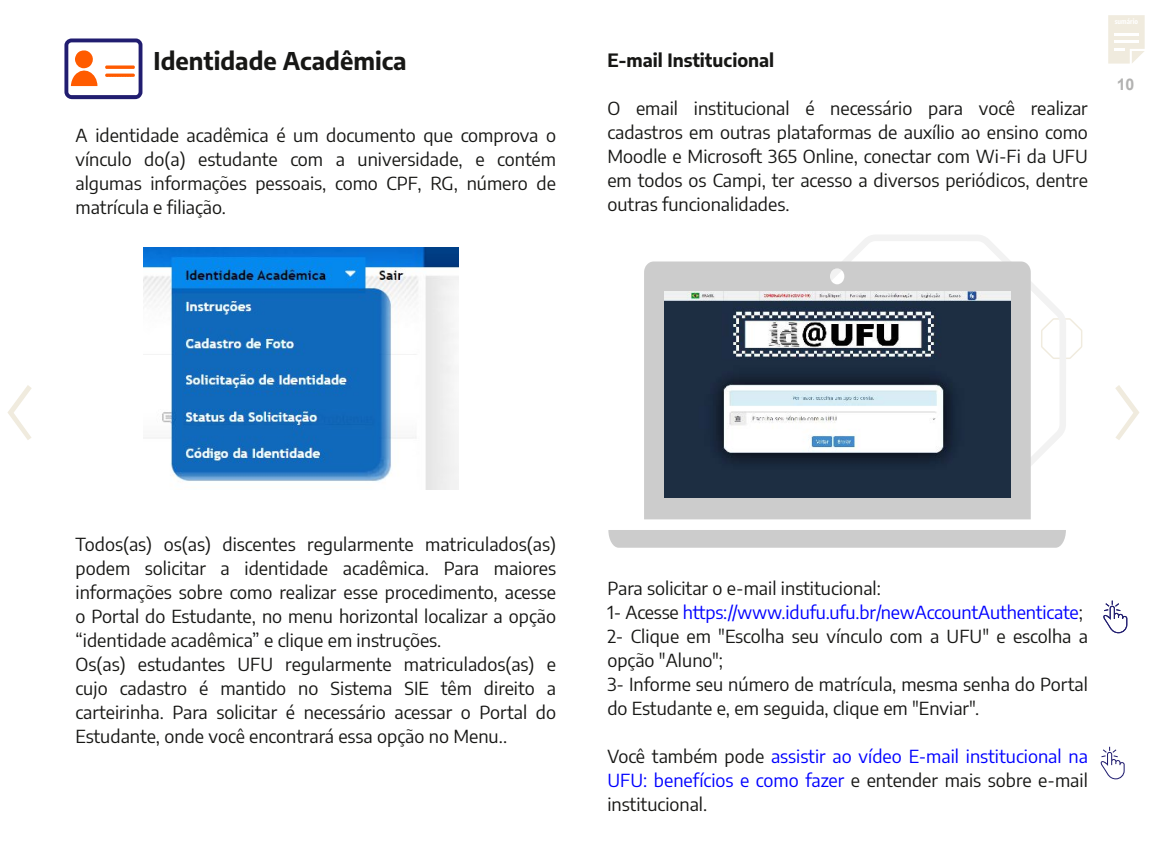
<style>
.page{position:relative;width:1152px;height:865px;background:#fff}
.page>*{position:absolute;margin:0;border:0;box-sizing:border-box;transform-origin:0 0}
.t1{font:700 24px "Encode Sans";color:#171715}
.t2{font:18px/24px "Encode Sans";letter-spacing:-.005em;color:#171715;text-align:justify}
.t3{font:18px/24px "Encode Sans";color:#00f;text-align:justify}
.t4{font:700 18px "Encode Sans";color:#171715}
.t5{font:700 16px "Arial";color:#b2b2b1}
.t6{font:700 7px "Encode Sans Condensed";letter-spacing:.01em;color:#fff}
.s1{color:#00f}
.s2{color:#171715}
</style>
<div class="page">
<svg style="left:1108px;top:15px;width:37px;height:49px"></svg>
<svg style="left:1115px;top:385px;width:24px;height:55px"></svg>
<svg style="left:7px;top:385px;width:25px;height:55px"></svg>
<svg style="left:64px;top:38px;width:78px;height:61px"></svg>
<img style="left:143px;top:247px;width:315px;height:242px">
<svg style="left:1071px;top:319px;width:11px;height:39px"></svg>
<svg style="left:843px;top:235px;width:228px;height:230px"></svg>
<div style="left:608px;top:530px;width:458px;height:17px;background:#ccc"></div>
<div style="left:644px;top:261px;width:387px;height:258px;background:#ccc"></div>
<img style="left:664px;top:292px;width:346px;height:205px">
<svg style="left:1100px;top:746px;width:25px;height:33px"></svg>
<svg style="left:1103px;top:600px;width:24px;height:33px"></svg>
<h1 class="t1" style="left:153px;top:45px;width:255px">Identidade Acadêmica</h1>
<p class="t2" style="left:75px;top:123px;width:482px">A identidade acadêmica é um documento que comprova o vínculo do(a) estudante com a universidade, e contém algumas informações pessoais, como CPF, RG, número de matrícula e filiação.</p>
<p class="t4" style="left:607px;top:48px;width:168px">E-mail Institucional</p>
<p class="t2" style="left:607px;top:95px;width:482px">O email institucional é necessário para você realizar cadastros em outras plataformas de auxílio ao ensino como Moodle e Microsoft 365 Online, conectar com Wi-Fi da UFU em todos os Campi, ter acesso a diversos periódicos, dentre outras funcionalidades.</p>
<p class="t6" style="left:1115px;top:17px;width:25px">sumário</p>
<p class="t5" style="left:1117px;top:75px;width:19px">10</p>
<p class="t2" style="left:75px;top:531px;width:482px;text-align:left">Todos(as) os(as) discentes regularmente matriculados(as) podem solicitar a identidade acadêmica. Para maiores informações sobre como realizar esse procedimento, acesse o Portal do Estudante, no menu horizontal localizar a opção “identidade acadêmica” e clique em instruções.<br>Os(as) estudantes UFU regularmente matriculados(as) e cujo cadastro é mantido no Sistema SIE têm direito a carteirinha. Para solicitar é necessário acessar o Portal do Estudante, onde você encontrará essa opção no Menu..</p>
<p class="t2" style="left:607px;top:575px;width:482px;text-align:left">Para solicitar o e-mail institucional:<br>1- Acesse <span class="s1">https://www.idufu.ufu.br/newAccountAuthenticate</span>; 2- Clique em "Escolha seu vínculo com a UFU" e escolha a opção "Aluno";<br>3- Informe seu número de matrícula, mesma senha do Portal do Estudante e, em seguida, clique em "Enviar".</p>
<p class="t3" style="left:607px;top:743px;width:482px"><span class="s2">Você também pode</span> assistir ao vídeo E-mail institucional na UFU: benefícios e como fazer <span class="s2">e entender mais sobre e-mail institucional.</span></p>
</div>
